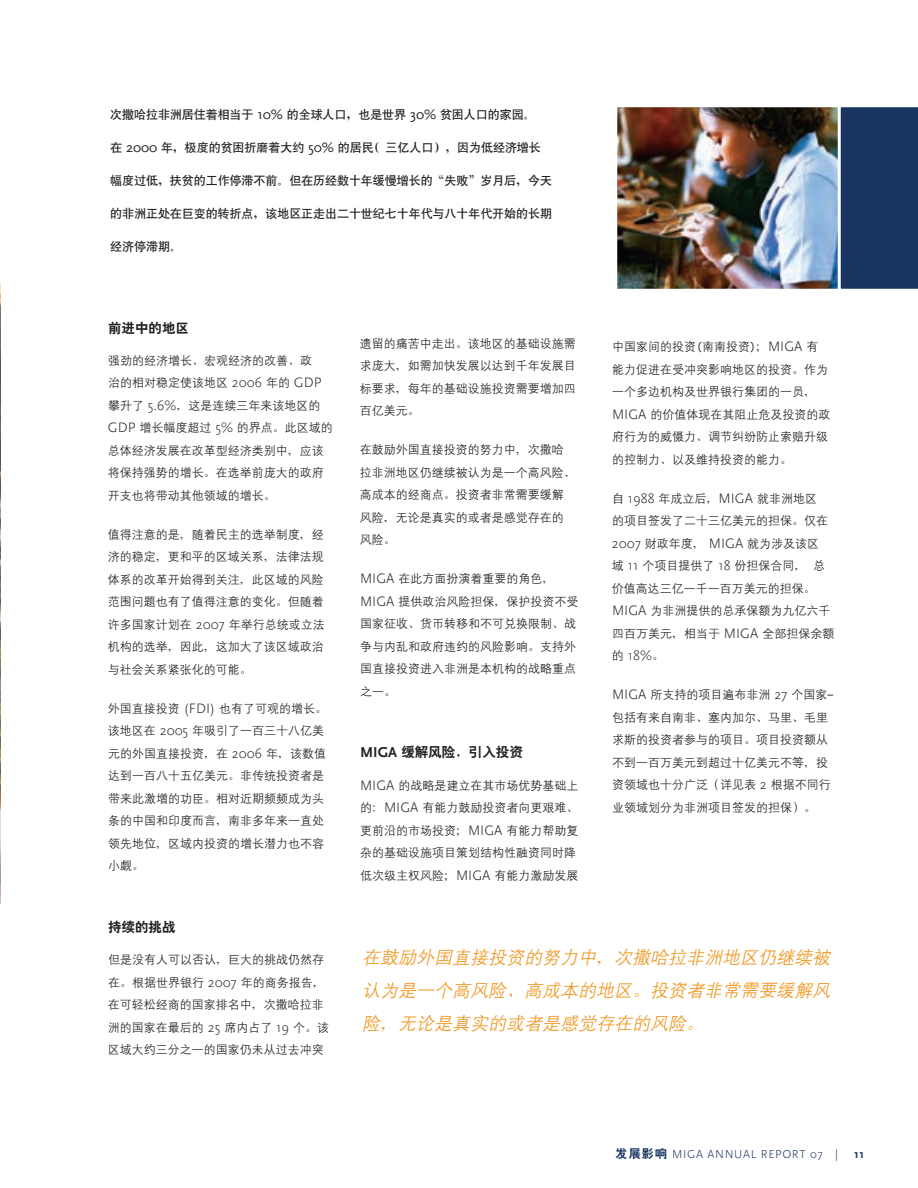
<style>
.page{position:relative;width:918px;height:1188px;background:#fff}
.page>*{position:absolute;margin:0;border:0;box-sizing:border-box;transform-origin:0 0}
.t1{font:italic 18px/33px "Denshan CSEG Medium GB";color:#f0961f;text-align:justify}
.t2{font:300 14.25px "Scala Sans";color:#231f20}
.t3{font:13.5px "Heiti CSEG Bold GB";color:#231f20}
.t4{font:12px/22.5px "Denshan CSEG Medium GB";color:#231f20}
.t5{font:12px "Heiti CSEG Medium GB";letter-spacing:-.005em;color:#231f20}
.t6{font:300 12px "Scala Sans";letter-spacing:.05em;color:#193461}
.t7{font:700 12px "Scala Sans";color:#193461}
.s1{font-family:"Scala Sans Caps";font-size:14.25px}
.s2{font-family:"Scala Sans";font-weight:300;font-size:14.25px}
.s3{font-family:"Scala Sans Caps";font-weight:700;font-size:15px}
.s4{font-family:"Denshan CSEG Medium GB";font-weight:400;font-size:12px}
.s5{font-family:"Heiti CSEG Bold GB";font-weight:400}
</style>
<div class="page">
<img style="left:618px;top:108px;width:220px;height:180px">
<div style="left:614px;top:104px;width:237px;height:188px;border:3px solid #fff"></div>
<svg style="left:838px;top:104px;width:80px;height:188px;background:#28416b"></svg>
<svg style="left:0;top:284px;width:1px;height:620px"></svg>
<p class="t5" style="left:110px;top:108px;width:427px">次撒哈拉非洲居住着相当于 <span class="s1">10%</span> 的全球人口，也是世界 <span class="s1">30%</span> 贫困人口的家园。</p>
<p class="t5" style="left:110px;top:141px;width:432px">在 <span class="s1">2000</span> 年，极度的贫困折磨着大约 <span class="s1">50%</span> 的居民（三亿人口），因为低经济增长</p>
<p class="t5" style="left:110px;top:174px;width:443px">幅度过低，扶贫的工作停滞不前。但在历经数十年缓慢增长的“失败”岁月后，今天</p>
<p class="t5" style="left:110px;top:207px;width:443px">的非洲正处在巨变的转折点，该地区正走出二十世纪七十年代与八十年代开始的长期</p>
<p class="t5" style="left:110px;top:240px;width:73px">经济停滞期。</p>
<p class="t3" style="left:108px;top:321px;width:82px">前进中的地区</p>
<p class="t4" style="left:108px;top:349px;width:226px">强劲的经济增长、宏观经济的改善、政<br>治的相对稳定使该地区 <span class="s2">2006</span> 年的 <span class="s2">GDP</span>攀升了 <span class="s2">5.6%</span>，这是连续三年来该地区的<br><span class="s2">GDP</span> 增长幅度超过 <span class="s2">5%</span> 的界点。此区域的总体经济发展在改革型经济类别中，应该将保持强势的增长。在选举前庞大的政府开支也将带动其他领域的增长。</p>
<p class="t4" style="left:108px;top:523px;width:218px;text-align:justify">值得注意的是，随着民主的选举制度，经济的稳定，更和平的区域关系，法律法规体系的改革开始得到关注，此区域的风险范围问题也有了值得注意的变化。但随着许多国家计划在 <span class="s2">2007</span> 年举行总统或立法机构的选举，因此，这加大了该区域政治与社会关系紧张化的可能。</p>
<p class="t4" style="left:108px;top:697px;width:221px">外国直接投资 <span class="s2">(FDI)</span> 也有了可观的增长。该地区在 <span class="s2">2005</span> 年吸引了一百三十八亿美元的外国直接投资，在 <span class="s2">2006</span> 年，该数值达到一百八十五亿美元。非传统投资者是带来此激增的功臣。相对近期频频成为头条的中国和印度而言，南非多年来一直处领先地位，区域内投资的增长潜力也不容小觑。</p>
<p class="t4" style="left:360px;top:332px;width:217px;text-align:justify">遗留的痛苦中走出。该地区的基础设施需求庞大，如需加快发展以达到千年发展目标要求，每年的基础设施投资需要增加四百亿美元。</p>
<p class="t4" style="left:360px;top:439px;width:217px">在鼓励外国直接投资的努力中，次撒哈拉非洲地区仍继续被认为是一个高风险、高成本的经商点。投资者非常需要缓解风险，无论是真实的或者是感觉存在的风险。</p>
<p class="t4" style="left:360px;top:568px;width:220px"><span class="s2">MIGA</span> 在此方面扮演着重要的角色，<br><span class="s2">MIGA</span> 提供政治风险担保，保护投资不受国家征收、货币转移和不可兑换限制、战争与内乱和政府违约的风险影响。支持外国直接投资进入非洲是本机构的战略重点之一。</p>
<p class="t3" style="left:360px;top:746px;width:164px"><span class="s3">MIGA</span> 缓解风险，引入投资</p>
<p class="t4" style="left:360px;top:774px;width:220px"><span class="s2">MIGA</span> 的战略是建立在其市场优势基础上的：<span class="s2">MIGA</span> 有能力鼓励投资者向更艰难、更前沿的市场投资；<span class="s2">MIGA</span> 有能力帮助复杂的基础设施项目策划结构性融资同时降低次级主权风险；<span class="s2">MIGA</span> 有能力激励发展</p>
<p class="t4" style="left:612px;top:335px;width:220px">中国家间的投资(南南投资)；<span class="s2">MIGA</span> 有能力促进在受冲突影响地区的投资。作为一个多边机构及世界银行集团的一员，<br><span class="s2">MIGA</span> 的价值体现在其阻止危及投资的政府行为的威慑力、调节纠纷防止索赔升级的控制力、以及维持投资的能力。</p>
<p class="t4" style="left:612px;top:487px;width:224px">自 <span class="s2">1988</span> 年成立后，<span class="s2">MIGA</span> 就非洲地区<br>的项目签发了二十三亿美元的担保。仅在<br><span class="s2">2007</span> 财政年度， <span class="s2">MIGA</span> 就为涉及该区<br>域 <span class="s2">11</span> 个项目提供了 <span class="s2">18</span> 份担保合同， 总价值高达三亿一千一百万美元的担保。<br><span class="s2">MIGA</span> 为非洲提供的总承保额为九亿六千四百万美元，相当于 <span class="s2">MIGA</span> 全部担保余额</p>
<p class="t2" style="left:612px;top:648px;width:54px"><span class="s4">的</span> 18%<span class="s4">。</span></p>
<p class="t4" style="left:612px;top:683px;width:223px"><span class="s2">MIGA</span> 所支持的项目遍布非洲 <span class="s2">27</span> 个国家-包括有来自南非、塞内加尔、马里、毛里求斯的投资者参与的项目。项目投资额从不到一百万美元到超过十亿美元不等，投资领域也十分广泛（详见表 <span class="s2">2</span> 根据不同行业领域划分为非洲项目签发的担保）。</p>
<p class="t3" style="left:108px;top:920px;width:69px">持续的挑战</p>
<p class="t4" style="left:108px;top:948px;width:223px">但是没有人可以否认，巨大的挑战仍然存在。根据世界银行 <span class="s2">2007</span> 年的商务报告，在可轻松经商的国家排名中，次撒哈拉非洲的国家在最后的 <span class="s2">25</span> 席内占了 <span class="s2">19</span> 个。该区域大约三分之一的国家仍未从过去冲突</p>
<h1 class="t1" style="left:362px;top:940px;width:473px">在鼓励外国直接投资的努力中，次撒哈拉非洲地区仍继续被认为是一个高风险、高成本的地区。投资者非常需要缓解风险，无论是真实的或者是感觉存在的风险。</h1>
<p class="t6" style="left:616px;top:1148px;width:224px"><span class="s5">发展影响</span> MIGA ANN UAL REPORT 07 |</p>
<p class="t7" style="left:854px;top:1148px;width:11px">11</p>
</div>
